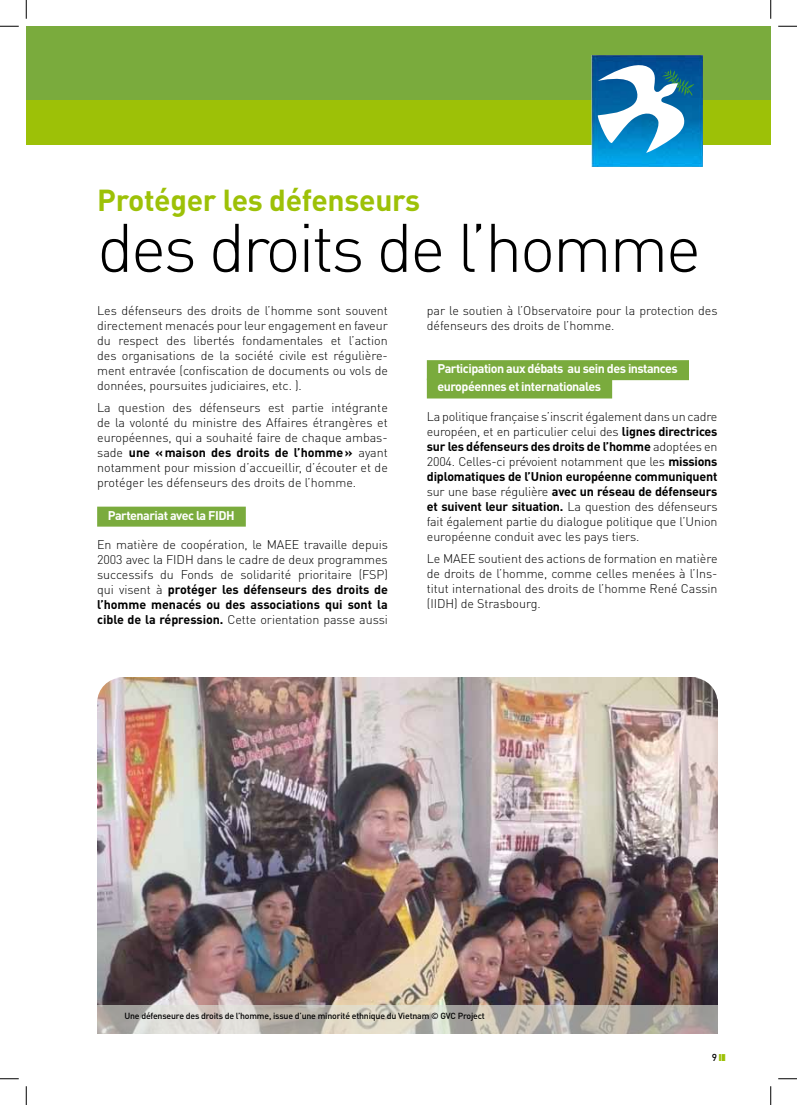
<style>
.page{position:relative;width:797px;height:1105px;background:#fff}
.page>*{position:absolute;margin:0;border:0;box-sizing:border-box;transform-origin:0 0}
.t1{font:300 67.5px "DIN Pro";letter-spacing:-.04em;color:#000}
.t2{font:700 30px "DIN Pro";letter-spacing:-.01em;color:#9dc107}
.t3{font:300 12.5px/15px "DIN Pro";letter-spacing:-.005em;color:#000;text-align:justify}
.t4{font:700 12.5px/18.4px "DIN Pro";letter-spacing:-.04em;color:#fff}
.t5{font:500 10px "DIN";color:#000}
.t6{font:500 8.75px "DIN Pro";letter-spacing:-.02em;color:#000}
.s1{font-weight:700}
.s2{color:#9dc107}
</style>
<div class="page">
<div style="left:26px;top:26px;width:744px;height:76px;background:#7aab3d"></div>
<div style="left:26px;top:100px;width:744px;height:44px;background:#9dc107"></div>
<img style="left:591px;top:55px;width:112px;height:112px">
<svg style="left:597px;top:56px;width:98px;height:97px;background:#569bc5"></svg>
<img style="left:97px;top:678px;width:620px;height:327px">
<div style="left:97px;top:507px;width:149px;height:20px;background:#7aab3d"></div>
<div style="left:427px;top:360px;width:262px;height:20px;background:#7aab3d"></div>
<div style="left:427px;top:378px;width:185px;height:20px;background:#7aab3d"></div>
<svg style="left:692px;top:653px;width:50px;height:49px"></svg>
<svg style="left:72px;top:653px;width:50px;height:49px"></svg>
<svg style="left:97px;top:1005px;width:620px;height:29px;background:#c1bdb4"></svg>
<svg style="left:0;top:25px;width:19px;height:2px"></svg>
<svg style="left:778px;top:25px;width:19px;height:2px"></svg>
<svg style="left:0;top:1078px;width:19px;height:1px"></svg>
<svg style="left:778px;top:1078px;width:19px;height:1px"></svg>
<svg style="left:25px;top:0;width:2px;height:19px"></svg>
<svg style="left:25px;top:1086px;width:2px;height:19px"></svg>
<svg style="left:770px;top:0;width:1px;height:19px"></svg>
<svg style="left:770px;top:1086px;width:1px;height:19px"></svg>
<h2 class="t2" style="left:97px;top:179px;width:325px">Protéger les défenseurs</h2>
<h1 class="t1" style="left:97px;top:202px;width:605px">des droits de l’homme</h1>
<p class="t3" style="left:97px;top:302px;width:292px">Les défenseurs des droits de l’homme sont souvent directement menacés pour leur engagement en faveur du respect des libertés fondamentales et l’action des organisations de la société civile est régulière&shy;ment entravée (confiscation de documents ou vols de données, poursuites judiciaires, etc. ).</p>
<p class="t3" style="left:97px;top:399px;width:292px">La question des défenseurs est partie intégrante de la volonté du ministre des Affaires étrangères et européennes, qui a souhaité faire de chaque ambas&shy;sade <span class="s1">une «maison des droits de l’homme»</span> ayant notamment pour mission d’accueillir, d’écouter et de protéger les défenseurs des droits de l’homme.</p>
<p class="t4" style="left:108px;top:505px;width:108px">Partenariat avec la FIDH</p>
<p class="t3" style="left:97px;top:536px;width:292px">En matière de coopération, le MAEE travaille depuis 2003 avec la FIDH dans le cadre de deux programmes successifs du Fonds de solidarité prioritaire (FSP) qui visent à <span class="s1">protéger les défenseurs des droits de l’homme menacés ou des associations qui sont la cible de la répression.</span> Cette orientation passe aussi</p>
<p class="t3" style="left:427px;top:302px;width:292px">par le soutien à l’Observatoire pour la protection des défenseurs des droits de l’homme.</p>
<p class="t4" style="left:437px;top:359px;width:242px">Participation aux débats au sein des instances européennes et internationales</p>
<p class="t3" style="left:427px;top:408px;width:292px">La politique française s’inscrit également dans un cadre européen, et en particulier celui des <span class="s1">lignes directrices sur les défenseurs des droits de l’homme</span> adoptées en 2004. Celles-ci prévoient notamment que les <span class="s1">missions diplomatiques de l’Union européenne communiquent </span>sur une base régulière <span class="s1">avec un réseau de défenseurs et suivent leur situation.</span> La question des défenseurs fait également partie du dialogue politique que l’Union européenne conduit avec les pays tiers.</p>
<p class="t3" style="left:427px;top:550px;width:292px">Le MAEE soutient des actions de formation en matière de droits de l’homme, comme celles menées à l’Ins&shy;titut international des droits de l’homme René Cassin (IIDH) de Strasbourg.</p>
<p class="t6" style="left:124px;top:1010px;width:362px">Une défenseure des droits de l’homme, issue d’une minorité ethnique du Vietnam © GVC Project</p>
<p class="t5" style="left:711px;top:1051px;width:16px">9<span class="s2">❙❚</span></p>
</div>
